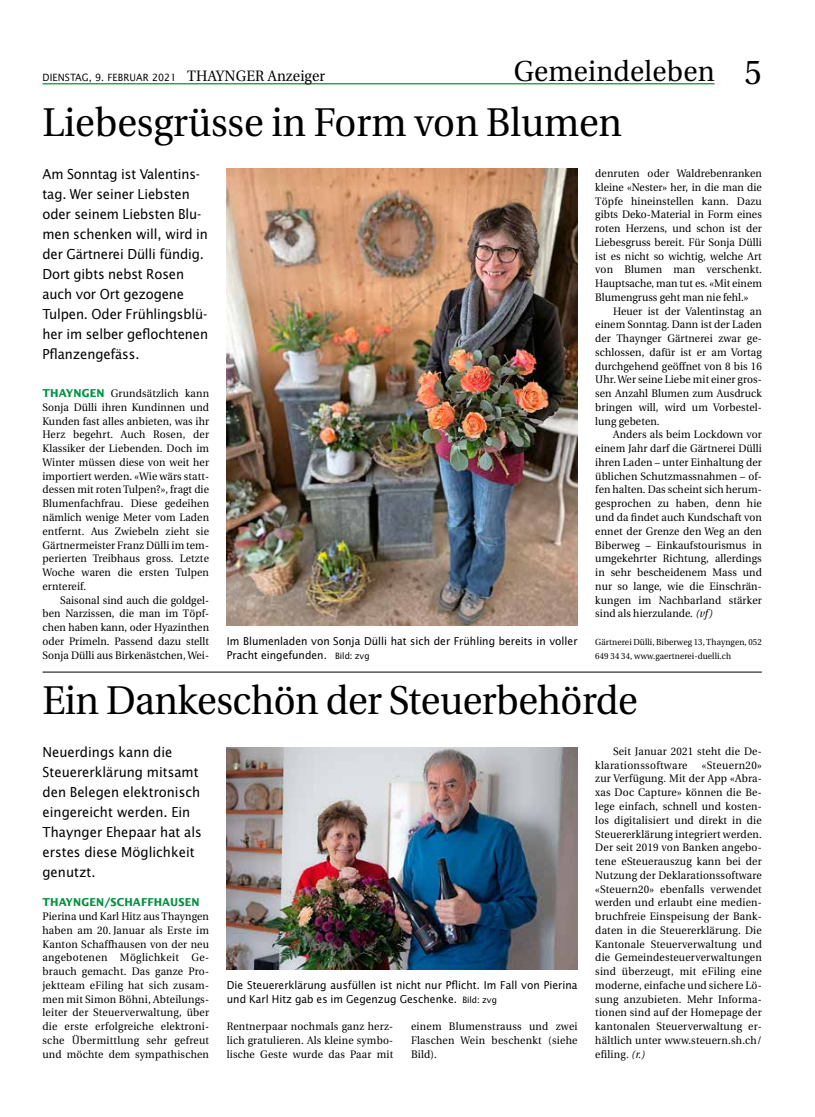
<style>
.page{position:relative;width:815px;height:1117px;background:#fff}
.page>*{position:absolute;margin:0;border:0;box-sizing:border-box;transform-origin:0 0}
.t1{font:40px "Utopia";letter-spacing:-.01em;color:#000;scale:.95 1}
.t2{font:28.75px "Utopia";letter-spacing:.01em;color:#000;scale:.95 1}
.t3{font:13.75px/20px "Lucida Sans";letter-spacing:-.01em;color:#000;scale:.95 1}
.t4{font:10.88px/13.8px "Utopia";letter-spacing:.01em;color:#000;text-align:justify;scale:.95 1}
.t5{font:10.88px/13.8px "Lucida Sans";color:#000;scale:.95 1}
.t6{font:10px "Lucida Sans";letter-spacing:.01em;color:#000;scale:.95 1}
.t7{font:8.75px/13.8px "Utopia";letter-spacing:.01em;color:#000;scale:.95 1}
.s1{font-family:"Utopia";font-size:15px}
.s2{font-size:34.38px}
.s3{font-family:"Lucida Sans";font-weight:700;color:#009341}
.s4{font-size:8.75px}
.s5{font-style:italic}
</style>
<div class="page">
<hr style="left:43px;top:83px;width:672px;height:1px;background:#009341">
<img style="left:227px;top:169px;width:351px;height:456px">
<img style="left:227px;top:747px;width:351px;height:222px">
<hr style="left:43px;top:671px;width:719px;height:1px;background:#000">
<p class="t6" style="left:43px;top:71px;width:299px">DIENSTAG, 9. FEBRUAR 2021 <span class="s1">THAYNGER Anzeiger</span></p>
<p class="t2" style="left:514px;top:55px;width:263px">Gemeindeleben <span class="s2">5</span></p>
<p class="t1" style="left:43px;top:100px;width:612px">Liebesgrüsse in Form von Blumen</p>
<p class="t3" style="left:43px;top:163px;width:176px">Am Sonntag ist Valentins&shy;tag. Wer seiner Liebsten oder seinem Liebsten Blu&shy;men schenken will, wird in der Gärtnerei Dülli fündig.<br>Dort gibts nebst Rosen auch vor Ort gezogene<br>Tulpen. Oder Frühlingsblü&shy;her im selber geflochtenen<br>Pflanzengefäss.</p>
<p class="t4" style="left:43px;top:386px;width:177px"><span class="s3">THAYNGEN</span> Grundsätzlich kann</p>
<p class="t4" style="left:43px;top:400px;width:177px">Sonja Dülli ihren Kundinnen und</p>
<p class="t4" style="left:43px;top:414px;width:177px">Kunden fast alles anbieten, was ihr</p>
<p class="t4" style="left:43px;top:428px;width:177px">Herz begehrt. Auch Rosen, der</p>
<p class="t4" style="left:43px;top:441px;width:177px">Klassiker der Liebenden. Doch im</p>
<p class="t4" style="left:43px;top:455px;width:177px">Winter müssen diese von weit her</p>
<p class="t4" style="left:43px;top:469px;width:177px">importiert werden. «Wie wärs statt-</p>
<p class="t4" style="left:43px;top:483px;width:177px">dessen mit roten Tulpen?», fragt die</p>
<p class="t4" style="left:43px;top:496px;width:177px">Blumenfachfrau. Diese gedeihen</p>
<p class="t4" style="left:43px;top:510px;width:177px">nämlich wenige Meter vom Laden</p>
<p class="t4" style="left:43px;top:524px;width:177px">entfernt. Aus Zwiebeln zieht sie</p>
<p class="t4" style="left:43px;top:538px;width:177px">Gärtnermeister Franz Dülli im tem-</p>
<p class="t4" style="left:43px;top:551px;width:177px">perierten Treibhaus gross. Letzte</p>
<p class="t4" style="left:43px;top:565px;width:177px">Woche waren die ersten Tulpen</p>
<p class="t4" style="left:43px;top:579px;width:48px">erntereif.</p>
<p class="t4" style="left:60px;top:593px;width:158px">Saisonal sind auch die goldgel-</p>
<p class="t4" style="left:43px;top:606px;width:177px">ben Narzissen, die man im Töpf-</p>
<p class="t4" style="left:43px;top:620px;width:177px">chen haben kann, oder Hyazinthen</p>
<p class="t4" style="left:43px;top:634px;width:177px">oder Primeln. Passend dazu stellt</p>
<p class="t4" style="left:43px;top:648px;width:177px">Sonja Dülli aus Birkenästchen, Wei-</p>
<p class="t5" style="left:227px;top:633px;width:371px">Im Blumenladen von Sonja Dülli hat sich der Frühling bereits in voller<br>Pracht eingefunden. <span class="s4">Bild: zvg</span></p>
<p class="t4" style="left:595px;top:166px;width:177px">denruten oder Waldrebenranken</p>
<p class="t4" style="left:595px;top:180px;width:177px">kleine «Nester» her, in die man die</p>
<p class="t4" style="left:595px;top:194px;width:177px">Töpfe hineinstellen kann. Dazu</p>
<p class="t4" style="left:595px;top:208px;width:177px">gibts Deko-Material in Form eines</p>
<p class="t4" style="left:595px;top:221px;width:177px">roten Herzens, und schon ist der</p>
<p class="t4" style="left:595px;top:235px;width:177px">Liebesgruss bereit. Für Sonja Dülli</p>
<p class="t4" style="left:595px;top:249px;width:177px">ist es nicht so wichtig, welche Art</p>
<p class="t4" style="left:595px;top:263px;width:177px">von Blumen man verschenkt.</p>
<p class="t4" style="left:595px;top:276px;width:177px">Hauptsache, man tut es. «Mit einem</p>
<p class="t4" style="left:595px;top:290px;width:163px">Blumengruss geht man nie fehl.»</p>
<p class="t4" style="left:613px;top:304px;width:158px">Heuer ist der Valentinstag an</p>
<p class="t4" style="left:595px;top:318px;width:177px">einem Sonntag. Dann ist der Laden</p>
<p class="t4" style="left:595px;top:331px;width:177px">der Thaynger Gärtnerei zwar ge-</p>
<p class="t4" style="left:595px;top:345px;width:177px">schlossen, dafür ist er am Vortag</p>
<p class="t4" style="left:595px;top:359px;width:177px">durchgehend geöffnet von 8 bis 16</p>
<p class="t4" style="left:595px;top:373px;width:177px">Uhr. Wer seine Liebe mit einer gros-</p>
<p class="t4" style="left:595px;top:386px;width:177px">sen Anzahl Blumen zum Ausdruck</p>
<p class="t4" style="left:595px;top:400px;width:177px">bringen will, wird um Vorbestel-</p>
<p class="t4" style="left:595px;top:414px;width:69px">lung gebeten.</p>
<p class="t4" style="left:613px;top:428px;width:158px">Anders als beim Lockdown vor</p>
<p class="t4" style="left:595px;top:441px;width:177px">einem Jahr darf die Gärtnerei Dülli</p>
<p class="t4" style="left:595px;top:455px;width:177px">ihren Laden – unter Einhaltung der</p>
<p class="t4" style="left:595px;top:469px;width:177px">üblichen Schutzmassnahmen – of-</p>
<p class="t4" style="left:595px;top:483px;width:177px">fen halten. Das scheint sich herum-</p>
<p class="t4" style="left:595px;top:496px;width:177px">gesprochen zu haben, denn hie</p>
<p class="t4" style="left:595px;top:510px;width:177px">und da findet auch Kundschaft von</p>
<p class="t4" style="left:595px;top:524px;width:177px">ennet der Grenze den Weg an den</p>
<p class="t4" style="left:595px;top:538px;width:177px">Biberweg – Einkaufstourismus in</p>
<p class="t4" style="left:595px;top:551px;width:177px">umgekehrter Richtung, allerdings</p>
<p class="t4" style="left:595px;top:565px;width:177px">in sehr bescheidenem Mass und</p>
<p class="t4" style="left:595px;top:579px;width:177px">nur so lange, wie die Einschrän-</p>
<p class="t4" style="left:595px;top:593px;width:177px">kungen im Nachbarland stärker</p>
<p class="t4" style="left:595px;top:606px;width:125px">sind als hierzulande. <span class="s5">(vf)</span></p>
<p class="t7" style="left:595px;top:635px;width:177px">Gärtnerei Dülli, Biberweg 13, Thayngen, 052<br>649 34 34, www.gaertnerei-duelli.ch</p>
<p class="t1" style="left:43px;top:678px;width:628px">Ein Dankeschön der Steuerbehörde</p>
<p class="t3" style="left:43px;top:741px;width:169px">Neuerdings kann die<br>Steuererklärung mitsamt den Belegen elektronisch eingereicht werden. Ein<br>Thaynger Ehepaar hat als erstes diese Möglichkeit genutzt.</p>
<p class="t4" style="left:595px;top:744px;width:177px;text-indent:18px">Seit Januar 2021 steht die De&shy;klarationssoftware</p>
<p class="t4" style="left:595px;top:758px;width:177px;text-indent:107px">«Steuern20» zur Verfügung. Mit der App «Abra&shy;xas Doc Capture» können die Be&shy;lege einfach, schnell und kosten&shy;los digitalisiert und direkt in die Steuererklärung integriert werden.<br>Der seit 2019 von Banken angebo&shy;tene eSteuerauszug kann bei der Nutzung der Deklarationssoftware «Steuern20» ebenfalls verwendet werden und erlaubt eine medien&shy;bruchfreie Einspeisung der Bank&shy;daten in die Steuererklärung. Die Kantonale Steuerverwaltung und die Gemeindesteuerverwaltungen sind überzeugt, mit eFiling eine moderne, einfache und sichere Lö&shy;sung anzubieten. Mehr Informa&shy;tionen sind auf der Homepage der kantonalen Steuerverwaltung er&shy;hältlich unter www.steuern.sh.ch/ efiling. <span class="s5">(r.)</span></p>
<p class="t4" style="left:43px;top:895px;width:177px;text-align:left"><span class="s3">THAYNGEN/SCHAFFHAUSEN<br></span>Pierina und Karl Hitz aus Thayngen haben am 20.Januar als Erste im<br>Kanton Schaffhausen von der neu angebotenen Möglichkeit Ge&shy;brauch gemacht. Das ganze Pro&shy;jektteam eFiling hat sich zusam&shy;men mit Simon Böhni, Abteilungs&shy;leiter der Steuerverwaltung, über die erste erfolgreiche elektroni&shy;sche Übermittlung sehr gefreut und möchte dem sympathischen</p>
<p class="t5" style="left:227px;top:977px;width:371px">Die Steuererklärung ausfüllen ist nicht nur Pflicht. Im Fall von Pierina und Karl Hitz gab es im Gegenzug Geschenke. <span class="s4">Bild: zvg</span></p>
<p class="t4" style="left:227px;top:1019px;width:177px">Rentnerpaar nochmals ganz herz&shy;lich gratulieren. Als kleine symbo&shy;lische Geste wurde das Paar mit</p>
<p class="t4" style="left:411px;top:1019px;width:177px">einem Blumenstrauss und zwei Flaschen Wein beschenkt (siehe Bild).</p>
</div>
